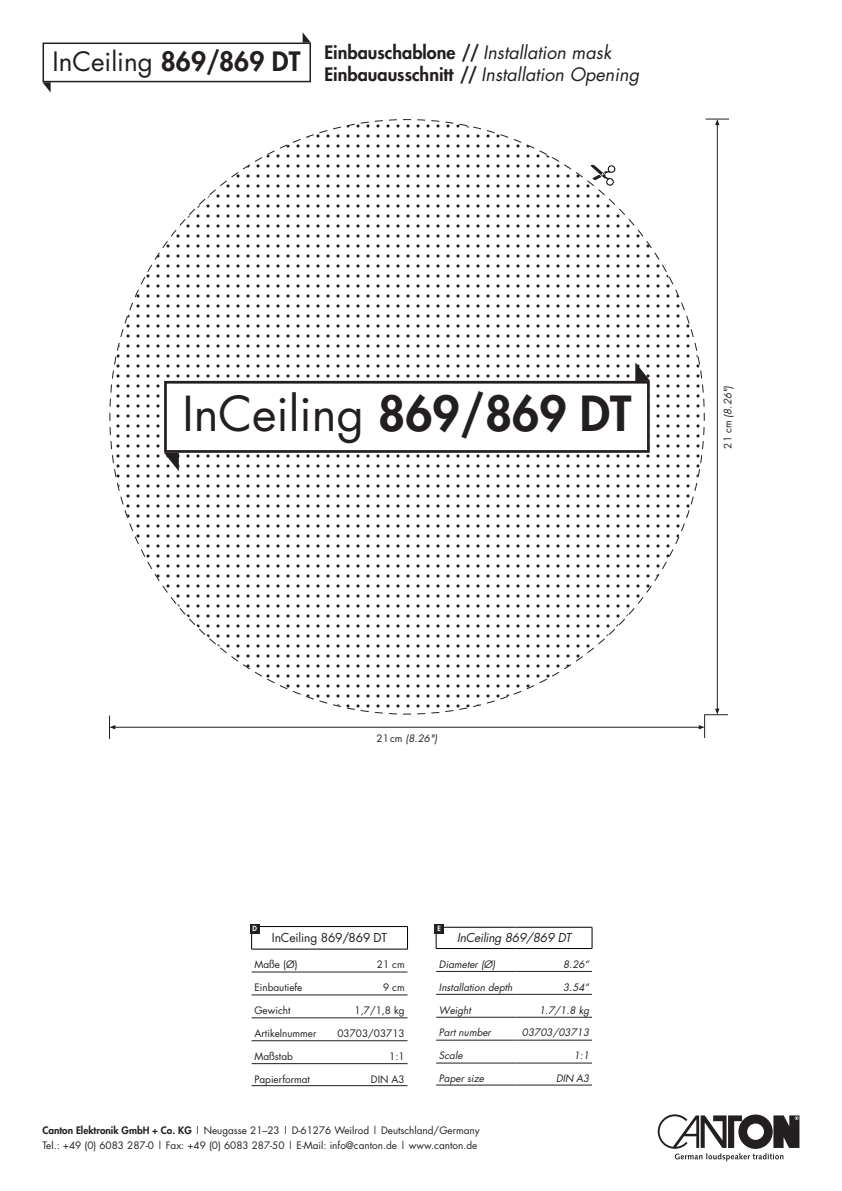
<style>
.page{position:relative;width:842px;height:1191px;background:#fff}
.page>*{position:absolute;margin:0;border:0;box-sizing:border-box;transform-origin:0 0}
.t1{font:47px "Futura";color:#231f20}
.t2{font:26px "Futura";color:#231f20}
.t3{font:800 18px/22px "Futura";color:#231f20}
.t4{font:12px "Futura";letter-spacing:-.01em;color:#231f20}
.t5{font:italic 12px "Futura";letter-spacing:-.02em;color:#231f20}
.t6{font:10px/15px "Futura";color:#231f20}
.t7{font:italic 10px "Futura";color:#231f20}
.t8{font:800 7px "Futura";color:#fff}
.s1{font-weight:800}
.s2{font-weight:400;font-style:italic}
.s3{font-style:normal}
</style>
<div class="page">
<svg style="left:109px;top:119px;width:596px;height:596px"></svg>
<hr style="left:114px;top:727px;width:586px;height:1px;background:#231f20">
<svg style="left:109px;top:715px;width:6px;height:24px"></svg>
<hr style="left:717px;top:123px;width:1px;height:587px;background:#231f20">
<svg style="left:699px;top:708px;width:29px;height:30px"></svg>
<svg style="left:706px;top:119px;width:23px;height:6px"></svg>
<svg style="left:590px;top:165px;width:25px;height:21px"></svg>
<svg style="left:658px;top:1114px;width:141px;height:47px"></svg>
<div style="left:43px;top:43px;width:268px;height:39px;border:2px solid #231f20"></div>
<svg style="left:43px;top:82px;width:8px;height:11px"></svg>
<svg style="left:303px;top:33px;width:8px;height:10px"></svg>
<div style="left:165px;top:382px;width:483px;height:69px;background:#fff"></div>
<div style="left:164px;top:381px;width:486px;height:72px;border:3px solid #231f20"></div>
<svg style="left:164px;top:453px;width:15px;height:18px"></svg>
<svg style="left:635px;top:362px;width:15px;height:19px"></svg>
<svg style="left:407px;top:927px;width:1px;height:22px"></svg>
<hr style="left:252px;top:1085px;width:79px;height:1px;background:#231f20">
<hr style="left:331px;top:1085px;width:76px;height:1px;background:#231f20">
<hr style="left:252px;top:971px;width:79px;height:1px;background:#231f20">
<hr style="left:331px;top:971px;width:76px;height:1px;background:#231f20">
<hr style="left:252px;top:994px;width:79px;height:1px;background:#231f20">
<hr style="left:331px;top:994px;width:76px;height:1px;background:#231f20">
<hr style="left:252px;top:1017px;width:79px;height:1px;background:#231f20">
<hr style="left:331px;top:1017px;width:76px;height:1px;background:#231f20">
<hr style="left:252px;top:1040px;width:79px;height:1px;background:#231f20">
<hr style="left:331px;top:1040px;width:76px;height:1px;background:#231f20">
<hr style="left:252px;top:1063px;width:79px;height:1px;background:#231f20">
<hr style="left:331px;top:1063px;width:76px;height:1px;background:#231f20">
<hr style="left:251px;top:926px;width:80px;height:1px;background:#000">
<svg style="left:251px;top:933px;width:1px;height:16px"></svg>
<hr style="left:331px;top:926px;width:77px;height:1px;background:#000">
<hr style="left:251px;top:949px;width:80px;height:1px;background:#000">
<hr style="left:331px;top:949px;width:77px;height:1px;background:#000">
<div style="left:250px;top:924px;width:9px;height:9px;background:#231f20"></div>
<svg style="left:592px;top:927px;width:1px;height:21px"></svg>
<hr style="left:436px;top:927px;width:79px;height:1px;background:#000">
<svg style="left:436px;top:933px;width:1px;height:15px"></svg>
<hr style="left:515px;top:927px;width:77px;height:1px;background:#000">
<hr style="left:436px;top:948px;width:79px;height:1px;background:#000">
<hr style="left:515px;top:948px;width:77px;height:1px;background:#000">
<hr style="left:436px;top:971px;width:79px;height:1px;background:#231f20">
<hr style="left:515px;top:971px;width:77px;height:1px;background:#231f20">
<hr style="left:436px;top:994px;width:79px;height:1px;background:#231f20">
<hr style="left:515px;top:994px;width:77px;height:1px;background:#231f20">
<hr style="left:436px;top:1017px;width:79px;height:1px;background:#231f20">
<hr style="left:515px;top:1017px;width:77px;height:1px;background:#231f20">
<hr style="left:436px;top:1040px;width:79px;height:1px;background:#231f20">
<hr style="left:515px;top:1040px;width:77px;height:1px;background:#231f20">
<hr style="left:436px;top:1062px;width:79px;height:1px;background:#231f20">
<hr style="left:515px;top:1062px;width:77px;height:1px;background:#231f20">
<hr style="left:436px;top:1085px;width:79px;height:1px;background:#231f20">
<hr style="left:515px;top:1085px;width:77px;height:1px;background:#231f20">
<div style="left:435px;top:924px;width:9px;height:9px;background:#231f20"></div>
<h2 class="t2" style="left:53px;top:43px;width:249px">InCeiling <span class="s1">869/869 DT</span></h2>
<h3 class="t3" style="left:324px;top:41px;width:316px">Einbauschablone // <span class="s2">Installation mask<br></span>Einbauausschnitt // <span class="s2">Installation Opening</span></h3>
<h1 class="t1" style="left:182px;top:381px;width:450px">InCeiling <span class="s1">869/869 DT</span></h1>
<p class="t7" style="left:721px;top:448px;width:64px;rotate:-90deg"><span class="s3">21 cm</span> (8.26")</p>
<p class="t7" style="left:376px;top:731px;width:62px"><span class="s3">21cm</span> (8.26")</p>
<p class="t8" style="left:252px;top:924px;width:6px">D</p>
<p class="t4" style="left:272px;top:929px;width:117px">InCeiling 869/869 DT</p>
<p class="t6" style="left:254px;top:957px;width:45px">Maße (Ø)</p>
<p class="t6" style="left:377px;top:957px;width:29px">21 cm</p>
<p class="t6" style="left:254px;top:980px;width:50px">Einbautiefe</p>
<p class="t6" style="left:383px;top:980px;width:23px">9 cm</p>
<p class="t6" style="left:254px;top:1002px;width:38px">Gewicht</p>
<p class="t6" style="left:355px;top:1002px;width:52px">1,7/1,8 kg</p>
<p class="t6" style="left:254px;top:1025px;width:64px">Artikelnummer</p>
<p class="t6" style="left:337px;top:1025px;width:69px">03703/03713</p>
<p class="t6" style="left:254px;top:1048px;width:40px">Maßstab</p>
<p class="t6" style="left:389px;top:1048px;width:17px">1:1</p>
<p class="t6" style="left:254px;top:1071px;width:57px">Papierformat</p>
<p class="t6" style="left:371px;top:1071px;width:35px">DIN A3</p>
<p class="t8" style="left:438px;top:924px;width:5px">E</p>
<p class="t5" style="left:457px;top:929px;width:116px">InCeiling 869/869 DT</p>
<p class="t7" style="left:439px;top:957px;width:58px">Diameter (Ø)</p>
<p class="t7" style="left:563px;top:957px;width:28px">8.26“</p>
<p class="t7" style="left:439px;top:980px;width:75px">Installation depth</p>
<p class="t7" style="left:563px;top:980px;width:28px">3.54“</p>
<p class="t7" style="left:439px;top:1003px;width:34px">Weight</p>
<p class="t7" style="left:539px;top:1003px;width:52px">1.7/1.8 kg</p>
<p class="t7" style="left:439px;top:1025px;width:54px">Part number</p>
<p class="t7" style="left:522px;top:1025px;width:69px">03703/03713</p>
<p class="t7" style="left:439px;top:1048px;width:25px">Scale</p>
<p class="t7" style="left:574px;top:1048px;width:17px">1:1</p>
<p class="t7" style="left:439px;top:1071px;width:47px">Paper size</p>
<p class="t7" style="left:556px;top:1071px;width:35px">DIN A3</p>
<p class="t6" style="left:43px;top:1122px;width:439px"><span class="s1">Canton Elektronik GmbH + Co. KG</span> | Neugasse 21–23 | D-61276 Weilrod | Deutschland/Germany<br>Tel.: +49 (0) 6083 287-0 | Fax: +49 (0) 6083 287-50 | E-Mail: info@canton.de | www.canton.de</p>
</div>
